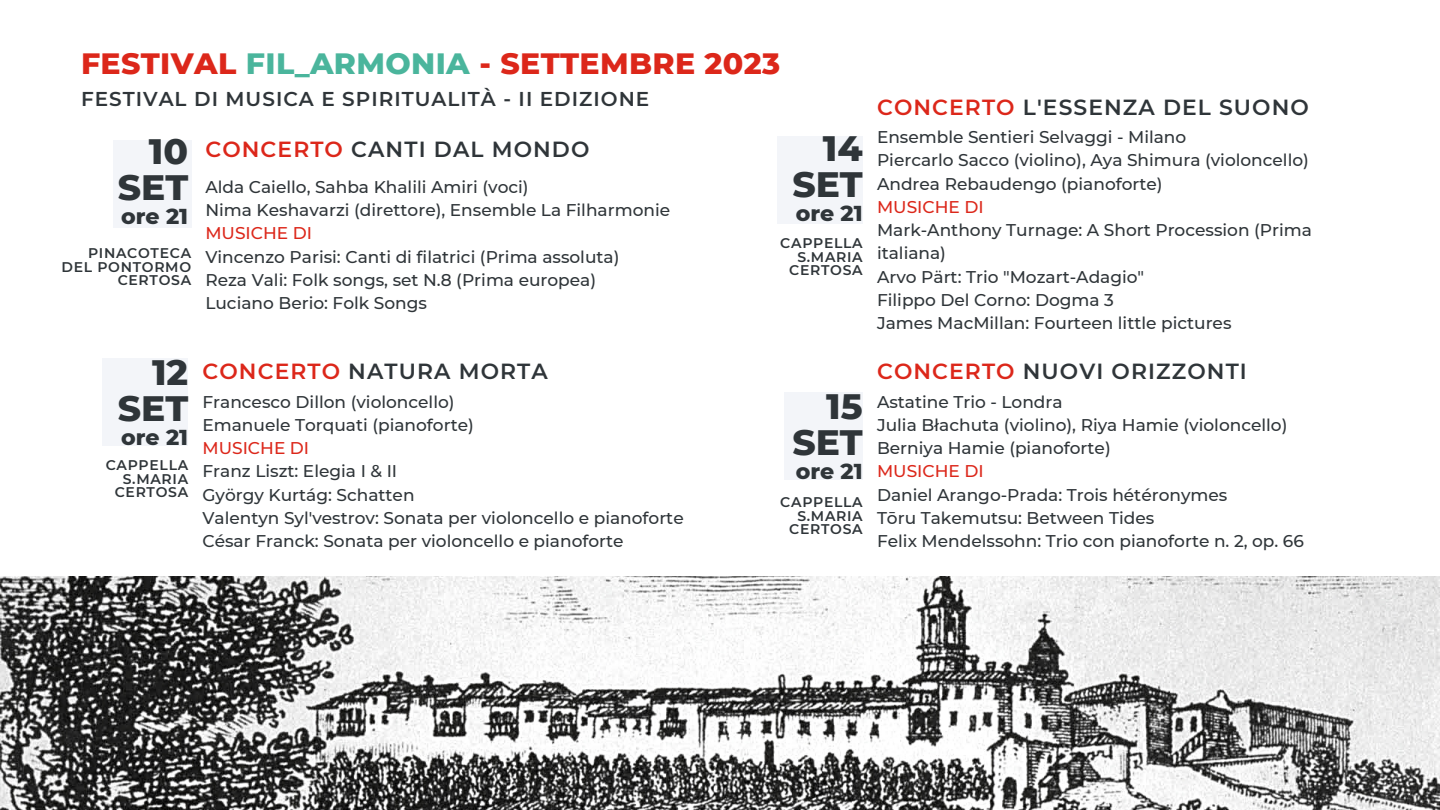
<style>
.page{position:relative;width:1440px;height:810px;background:#fff}
.page>*{position:absolute;margin:0;border:0;box-sizing:border-box;transform-origin:0 0}
.t1{font:800 36px "Montserrat";color:#2f3539}
.t2{font:800 30px "Montserrat";letter-spacing:.01em;color:#dc271a}
.t3{font:800 22px "Montserrat";color:#2f3539}
.t4{font:600 21.8px "Montserrat";letter-spacing:.05em;color:#2f3539}
.t5{font:600 20px "Montserrat";letter-spacing:.05em;color:#2f3539}
.t6{font:500 17px/23.2px "Montserrat";color:#2f3539}
.t7{font:500 17px "Montserrat";color:#dc271a}
.t8{font:600 14px/13.5px "Montserrat";letter-spacing:.05em;color:#2f3539;text-align:right}
.s1{color:#4ab59c}
.s2{color:#dc271a}
</style>
<div class="page">
<div style="left:784px;top:392px;width:79px;height:87px;background:#f3f5f9"></div>
<img style="left:0;top:577px;width:1440px;height:233px">
<div style="left:103px;top:359px;width:85px;height:87px;background:#f3f5f9"></div>
<div style="left:777px;top:136px;width:86px;height:88px;background:#f3f5f9"></div>
<div style="left:113px;top:140px;width:78px;height:87px;background:#f3f5f9"></div>
<p class="t2" style="left:81px;top:45px;width:701px">FESTIVAL <span class="s1">FIL_ARMONIA</span> - SETTEMBRE 2023</p>
<p class="t5" style="left:81px;top:87px;width:570px">FESTIVAL DI MUSICA E SPIRITUALITÀ - II EDIZIONE</p>
<p class="t1" style="left:149px;top:130px;width:41px">10</p>
<p class="t1" style="left:118px;top:166px;width:72px">SET</p>
<p class="t3" style="left:121px;top:203px;width:69px">ore 21</p>
<p class="t8" style="left:61px;top:246px;width:131px">PINACOTECA<br>DEL PONTORMO</p>
<p class="t8" style="left:118px;top:273px;width:75px">CERTOSA</p>
<p class="t4" style="left:205px;top:135px;width:386px"><span class="s2">CONCERTO</span> CANTI DAL MONDO</p>
<p class="t6" style="left:205px;top:175px;width:325px">Alda Caiello, Sahba Khalili Amiri (voci)</p>
<p class="t6" style="left:205px;top:198px;width:466px">Nima Keshavarzi (direttore), Ensemble La Filharmonie</p>
<p class="t7" style="left:205px;top:223px;width:108px">MUSICHE DI</p>
<p class="t6" style="left:205px;top:245px;width:416px">Vincenzo Parisi: Canti di filatrici (Prima assoluta)</p>
<p class="t6" style="left:205px;top:268px;width:392px">Reza Vali: Folk songs, set N.8 (Prima europea)</p>
<p class="t6" style="left:205px;top:291px;width:223px">Luciano Berio: Folk Songs</p>
<p class="t1" style="left:823px;top:126px;width:41px">14</p>
<p class="t1" style="left:792px;top:162px;width:72px">SET</p>
<p class="t3" style="left:796px;top:200px;width:69px">ore 21</p>
<p class="t8" style="left:780px;top:237px;width:84px">CAPPELLA<br>S.MARIA</p>
<p class="t8" style="left:789px;top:264px;width:75px">CERTOSA</p>
<p class="t4" style="left:877px;top:94px;width:433px"><span class="s2">CONCERTO</span> L'ESSENZA DEL SUONO</p>
<p class="t6" style="left:877px;top:125px;width:311px">Ensemble Sentieri Selvaggi - Milano</p>
<p class="t6" style="left:877px;top:149px;width:433px">Piercarlo Sacco (violino), Aya Shimura (violoncello)</p>
<p class="t6" style="left:877px;top:172px;width:287px">Andrea Rebaudengo (pianoforte)</p>
<p class="t7" style="left:877px;top:196px;width:108px">MUSICHE DI</p>
<p class="t6" style="left:877px;top:218px;width:436px">Mark-Anthony Turnage: A Short Procession (Prima italiana)</p>
<p class="t6" style="left:877px;top:265px;width:269px">Arvo Pärt: Trio "Mozart-Adagio"</p>
<p class="t6" style="left:877px;top:288px;width:238px">Filippo Del Corno: Dogma 3</p>
<p class="t6" style="left:877px;top:311px;width:356px">James MacMillan: Fourteen little pictures</p>
<p class="t1" style="left:152px;top:350px;width:38px">12</p>
<p class="t1" style="left:118px;top:386px;width:72px">SET</p>
<p class="t3" style="left:121px;top:424px;width:69px">ore 21</p>
<p class="t8" style="left:106px;top:459px;width:84px">CAPPELLA<br>S.MARIA</p>
<p class="t8" style="left:115px;top:486px;width:75px">CERTOSA</p>
<p class="t4" style="left:202px;top:358px;width:347px"><span class="s2">CONCERTO</span> NATURA MORTA</p>
<p class="t4" style="left:877px;top:358px;width:371px"><span class="s2">CONCERTO</span> NUOVI ORIZZONTI</p>
<p class="t6" style="left:202px;top:390px;width:254px">Francesco Dillon (violoncello)</p>
<p class="t6" style="left:202px;top:413px;width:273px">Emanuele Torquati (pianoforte)</p>
<p class="t7" style="left:202px;top:438px;width:108px">MUSICHE DI</p>
<p class="t6" style="left:202px;top:460px;width:196px">Franz Liszt: Elegia I &amp; II</p>
<p class="t6" style="left:202px;top:483px;width:214px">György Kurtág: Schatten</p>
<p class="t6" style="left:202px;top:506px;width:483px">Valentyn Syl'vestrov: Sonata per violoncello e pianoforte</p>
<p class="t6" style="left:202px;top:529px;width:423px">César Franck: Sonata per violoncello e pianoforte</p>
<p class="t1" style="left:826px;top:384px;width:38px">15</p>
<p class="t1" style="left:792px;top:420px;width:72px">SET</p>
<p class="t3" style="left:796px;top:457px;width:69px">ore 21</p>
<p class="t8" style="left:780px;top:496px;width:84px">CAPPELLA<br>S.MARIA</p>
<p class="t8" style="left:789px;top:523px;width:75px">CERTOSA</p>
<p class="t6" style="left:877px;top:390px;width:187px">Astatine Trio - Londra</p>
<p class="t6" style="left:877px;top:413px;width:412px">Julia Błachuta (violino), Riya Hamie (violoncello)</p>
<p class="t6" style="left:877px;top:436px;width:235px">Berniya Hamie (pianoforte)</p>
<p class="t7" style="left:877px;top:461px;width:108px">MUSICHE DI</p>
<p class="t6" style="left:877px;top:483px;width:352px">Daniel Arango-Prada: Trois hétéronymes</p>
<p class="t6" style="left:877px;top:506px;width:279px">Tōru Takemutsu: Between Tides</p>
<p class="t6" style="left:877px;top:529px;width:428px">Felix Mendelssohn: Trio con pianoforte n. 2, op. 66</p>
</div>
